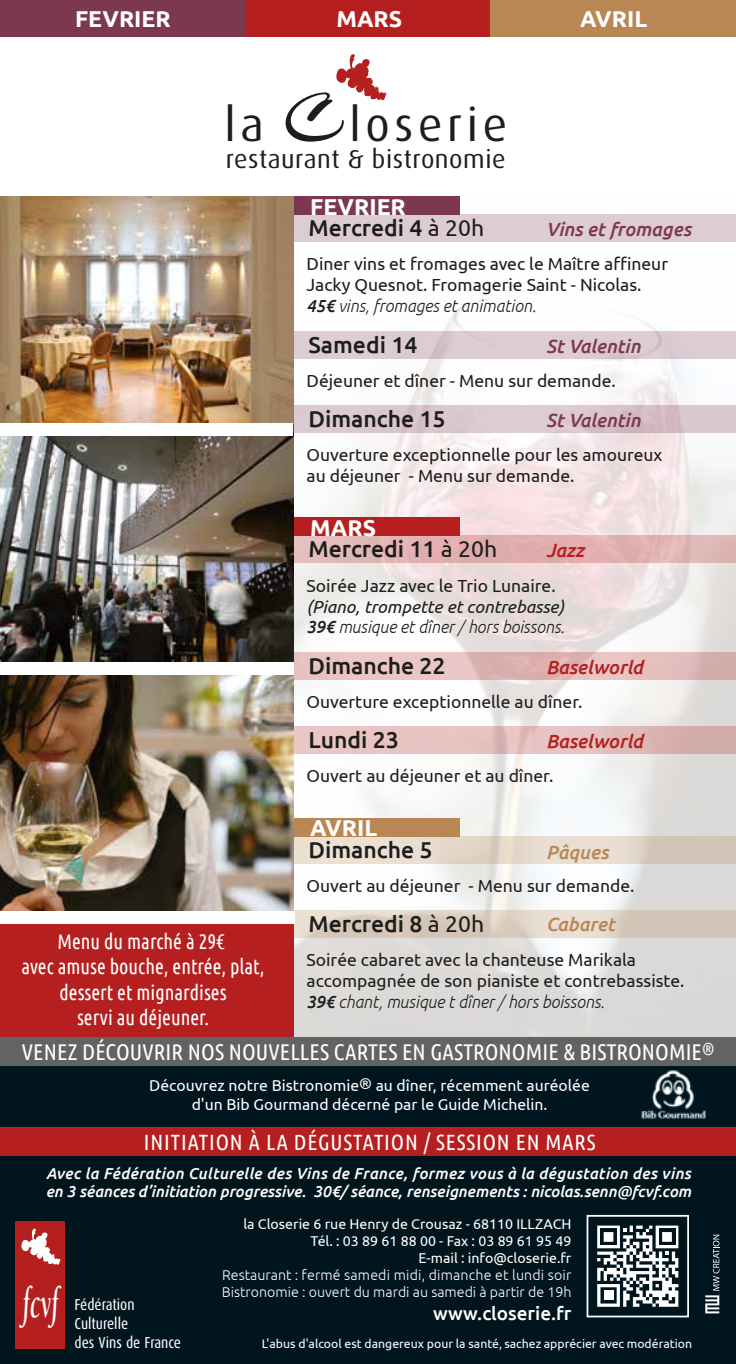
<style>
.page{position:relative;width:736px;height:1364px;background:#fff}
.page>*{position:absolute;margin:0;border:0;box-sizing:border-box;transform-origin:0 0}
.t1{font:46.73px "Dax";letter-spacing:.1em;color:#1d1d1b}
.t2{font:italic 700 44.27px "Berkeley";color:#fff;scale:.56 1}
.t3{font:25.72px "Dax";letter-spacing:.02em;color:#1d1d1b}
.t4{font:500 22.93px "Ubuntu";color:#1d1d1b}
.t5{font:700 22.93px "Ubuntu";color:#fff}
.t6{font:22.75px "Ubuntu Condensed";letter-spacing:.005em;color:#fff}
.t7{font:22.05px "Ubuntu Condensed";letter-spacing:.04em;color:#fff}
.t8{font:21px/25.2px "Ubuntu Condensed";color:#fff;text-align:center;scale:.96 1}
.t9{font:italic 500 19.07px "Ubuntu";color:#7c3851}
.t10{font:italic 500 19.07px "Ubuntu";color:#b51f1f}
.t11{font:italic 500 19.07px "Ubuntu";color:#b98753}
.t12{font:500 18.9px "Ubuntu";color:#fff}
.t13{font:17.5px/21px "Ubuntu";color:#1d1d1b}
.t14{font:italic 17.5px "Ubuntu";color:#1d1d1b}
.t15{font:italic 300 17.32px "Ubuntu";color:#1d1d1b;scale:.95 1}
.t16{font:italic 500 15.75px/18.9px "Ubuntu";color:#fff}
.t17{font:15.75px/18.9px "Ubuntu";color:#fff;text-align:center}
.t18{font:15.75px/18.9px "Dax Condensed";color:#fff}
.t19{font:14.17px/17px "Ubuntu";color:#fff;text-align:right}
.t20{font:300 14.17px/17px "Ubuntu";color:#fff}
.t21{font:12.25px "Ubuntu";color:#fff}
.s1{font-family:"Charme";font-size:79.1px}
.s2{font-weight:400}
.s3{font-weight:500}
</style>
<div class="page">
<img style="left:293px;top:196px;width:443px;height:841px">
<div style="left:293px;top:214px;width:443px;height:28px;background:#ddcdd3"></div>
<div style="left:293px;top:331px;width:443px;height:27px;background:#ddcdd3"></div>
<svg style="left:293px;top:405px;width:443px;height:28px;background:#d9c6cc"></svg>
<svg style="left:293px;top:652px;width:443px;height:27px;background:#e2bcbc"></svg>
<div style="left:293px;top:725px;width:443px;height:28px;background:linear-gradient(to right,#efcbcb,#d6b1b0)"></div>
<div style="left:293px;top:196px;width:166px;height:18px;background:#7c3851"></div>
<div style="left:293px;top:535px;width:443px;height:28px;background:linear-gradient(to right,#e2b6b5,#dfb0b0)"></div>
<div style="left:293px;top:517px;width:166px;height:18px;background:#b51f1f"></div>
<svg style="left:293px;top:910px;width:443px;height:27px;background:#dbcec1"></svg>
<svg style="left:293px;top:836px;width:443px;height:27px;background:#e1d5c7"></svg>
<div style="left:293px;top:817px;width:166px;height:19px;background:#b98753"></div>
<div style="left:0;top:1058px;width:736px;height:305px;background:#00151d"></div>
<svg style="left:705px;top:1234px;width:14px;height:79px"></svg>
<div style="left:587px;top:1214px;width:102px;height:103px;background:#00151d;border:2px solid #fff"></div>
<svg style="left:597px;top:1225px;width:81px;height:81px"></svg>
<svg style="left:336px;top:54px;width:50px;height:46px"></svg>
<div style="left:16px;top:1220px;width:49px;height:127px;background:#b51f1f"></div>
<svg style="left:21px;top:1228px;width:40px;height:36px"></svg>
<div style="left:0;top:905px;width:293px;height:132px;background:#b51f1f"></div>
<img style="left:0;top:196px;width:293px;height:715px">
<div style="left:0;top:423px;width:293px;height:12px;background:#fff"></div>
<div style="left:0;top:662px;width:294px;height:12px;background:#fff"></div>
<div style="left:0;top:911px;width:295px;height:12px;background:#fff"></div>
<img style="left:640px;top:1065px;width:67px;height:54px">
<div style="left:0;top:1037px;width:736px;height:28px;background:#646363"></div>
<div style="left:0;top:1127px;width:736px;height:28px;background:#b51f1f"></div>
<div style="left:0;top:0;width:245px;height:37px;background:#7c3851"></div>
<div style="left:245px;top:0;width:245px;height:37px;background:#b51f1f"></div>
<div style="left:490px;top:0;width:245px;height:37px;background:#b98753"></div>
<h3 class="t5" style="left:75px;top:5px;width:97px">FEVRIER</h3>
<h3 class="t5" style="left:336px;top:5px;width:67px">MARS</h3>
<h3 class="t5" style="left:580px;top:5px;width:69px">AVRIL</h3>
<h1 class="t1" style="left:224px;top:98px;width:284px">la <span class="s1">C</span>loserie</h1>
<h3 class="t3" style="left:226px;top:145px;width:281px">restaurant &amp; bistronomie</h3>
<h3 class="t5" style="left:310px;top:193px;width:97px">FEVRIER</h3>
<h3 class="t4" style="left:308px;top:214px;width:177px">Mercredi 4 <span class="s2">à 20h</span></h3>
<p class="t9" style="left:546px;top:218px;width:147px">Vins et fromages</p>
<p class="t13" style="left:307px;top:253px;width:363px">Diner vins et fromages avec le Maître affineur<br>Jacky Quesnot. Fromagerie Saint - Nicolas.</p>
<p class="t15" style="left:307px;top:296px;width:243px"><span class="s3">45€</span> vins, fromages et animation.</p>
<h3 class="t4" style="left:308px;top:330px;width:110px">Samedi 14</h3>
<p class="t9" style="left:546px;top:334px;width:96px">St Valentin</p>
<p class="t13" style="left:307px;top:370px;width:311px">Déjeuner et dîner - Menu sur demande.</p>
<h3 class="t4" style="left:308px;top:404px;width:139px">Dimanche 15</h3>
<p class="t9" style="left:546px;top:409px;width:96px">St Valentin</p>
<p class="t13" style="left:307px;top:444px;width:358px">Ouverture exceptionnelle pour les amoureux au déjeuner - Menu sur demande.</p>
<h3 class="t5" style="left:310px;top:513px;width:67px">MARS</h3>
<h3 class="t4" style="left:308px;top:534px;width:190px">Mercredi 11 <span class="s2">à 20h</span></h3>
<p class="t13" style="left:307px;top:574px;width:251px">Soirée Jazz avec le Trio Lunaire.</p>
<p class="t14" style="left:307px;top:595px;width:259px">(Piano, trompette et contrebasse)</p>
<p class="t15" style="left:307px;top:616px;width:273px"><span class="s3">39€</span> musique et dîner / hors boissons.</p>
<p class="t10" style="left:546px;top:538px;width:40px">Jazz</p>
<h3 class="t4" style="left:308px;top:651px;width:139px">Dimanche 22</h3>
<p class="t10" style="left:546px;top:655px;width:98px">Baselworld</p>
<p class="t13" style="left:307px;top:690px;width:277px">Ouverture exceptionnelle au dîner.</p>
<h3 class="t4" style="left:308px;top:724px;width:92px">Lundi 23</h3>
<p class="t10" style="left:546px;top:729px;width:98px">Baselworld</p>
<p class="t13" style="left:307px;top:764px;width:248px">Ouvert au déjeuner et au dîner.</p>
<h3 class="t5" style="left:310px;top:814px;width:69px">AVRIL</h3>
<p class="t8" style="left:22px;top:928px;width:255px">Menu du marché à 29€<br>avec amuse bouche, entrée, plat, dessert et mignardises<br>servi au déjeuner.</p>
<h3 class="t4" style="left:308px;top:835px;width:126px">Dimanche 5</h3>
<p class="t13" style="left:307px;top:874px;width:329px">Ouvert au déjeuner - Menu sur demande.</p>
<p class="t11" style="left:546px;top:840px;width:64px">Pâques</p>
<h3 class="t4" style="left:308px;top:909px;width:177px">Mercredi 8 <span class="s2">à 20h</span></h3>
<p class="t13" style="left:307px;top:948px;width:379px">Soirée cabaret avec la chanteuse Marikala accompagnée de son pianiste et contrebassiste.</p>
<p class="t15" style="left:307px;top:991px;width:315px"><span class="s3">39€</span> chant, musique t dîner / hors boissons.</p>
<p class="t11" style="left:546px;top:912px;width:70px">Cabaret</p>
<h3 class="t6" style="left:22px;top:1038px;width:694px">VENEZ DÉCOUVRIR NOS NOUVELLES CARTES EN GASTRONOMIE &amp; BISTRONOMIE<sup>®</sup></h3>
<p class="t17" style="left:149px;top:1075px;width:442px">Découvrez notre Bistronomie® au dîner, récemment auréolée d'un Bib Gourmand décerné par le Guide Michelin.</p>
<p class="t7" style="left:144px;top:1127px;width:453px">INITIATION À LA DÉGUSTATION / SESSION EN MARS</p>
<p class="t16" style="left:46px;top:1162px;width:647px">Avec la Fédération Culturelle des Vins de France, formez vous à la dégustation des vins en 3 séances d’initiation progressive. 30€/ séance, renseignements : nicolas.senn@fcvf.com</p>
<h2 class="t2" style="left:23px;top:1279px;width:66px">fcvf</h2>
<p class="t18" style="left:75px;top:1295px;width:108px">Fédération<br>Culturelle<br>des Vins de France</p>
<p class="t19" style="left:243px;top:1214px;width:330px">la Closerie 6 rue Henry de Crousaz - 68110 ILLZACH<br>Tél. : 03 89 61 88 00 - Fax : 03 89 61 95 49<br>E-mail : info@closerie.fr</p>
<p class="t20" style="left:222px;top:1265px;width:351px">Restaurant : fermé samedi midi, dimanche et lundi soir<br>Bistronomie : ouvert du mardi au samedi à partir de 19h</p>
<p class="t12" style="left:433px;top:1300px;width:140px">www.closerie.fr</p>
<p class="t21" style="left:262px;top:1335px;width:432px">L'abus d'alcool est dangereux pour la santé, sachez apprécier avec modération</p>
</div>
